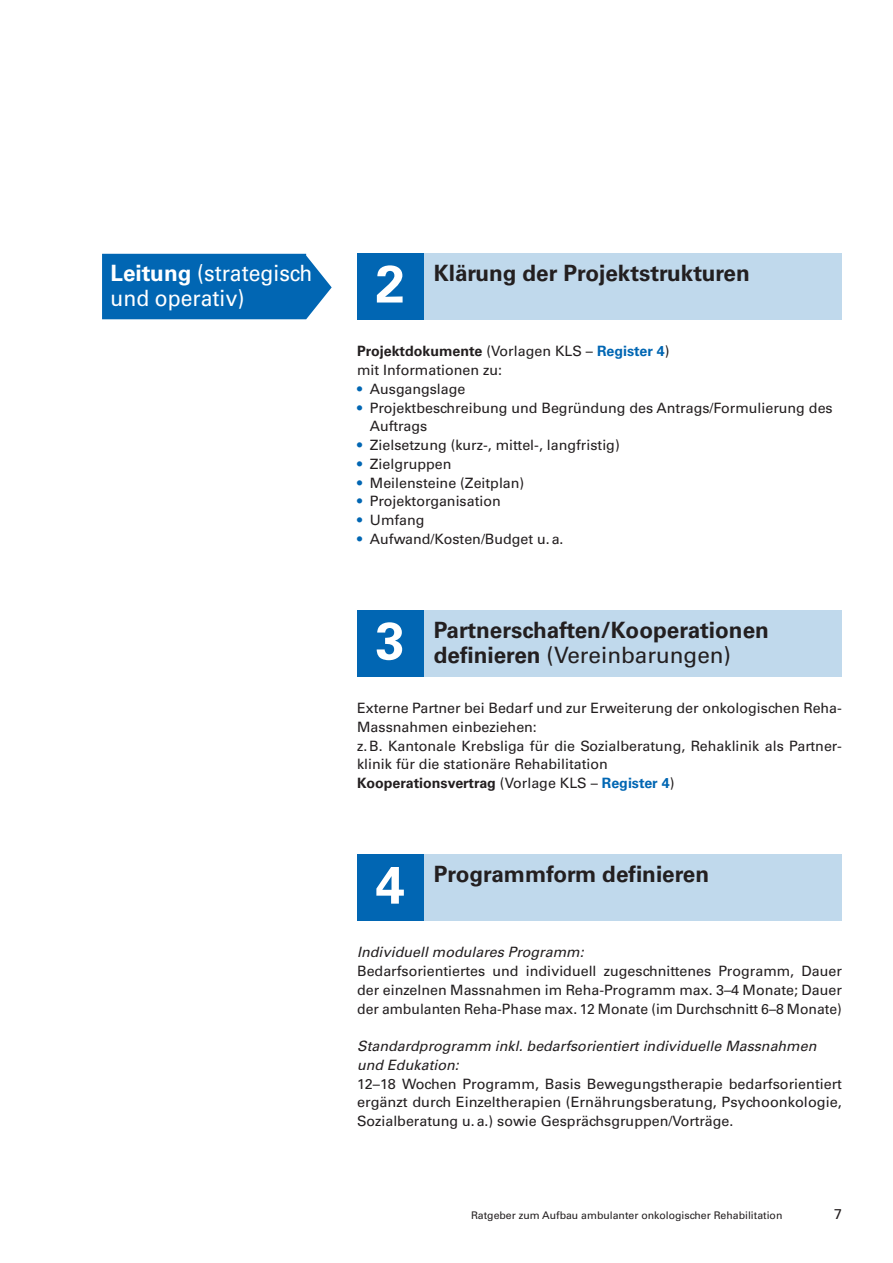
<style>
.page{position:relative;width:893px;height:1263px;background:#fff}
.page>*{position:absolute;margin:0;border:0;box-sizing:border-box;transform-origin:0 0}
.t1{font:700 52.5px "Univers LT Std";color:#fff}
.t2{font:700 22.5px "Univers LT Std";color:#231f20}
.t3{font:22.5px "Univers LT Std";color:#fff;scale:.94 1}
.t4{font:22.5px "Univers LT Std";color:#231f20}
.t5{font:14.25px/18.8px "Univers LT Std";color:#231f20}
.t6{font:italic 14.25px/18.8px "Univers LT Std";color:#231f20}
.t7{font:10.5px "Univers LT Std";color:#231f20}
.s1{font-weight:700}
.s2{font-weight:700;color:#0166b3}
.s3{color:#0166b3}
</style>
<div class="page">
<div style="left:102px;top:254px;width:230px;height:65px;background:#0166b3"></div>
<div style="left:357px;top:253px;width:485px;height:66px;background:#c0d9ec"></div>
<div style="left:357px;top:253px;width:66px;height:66px;background:#0166b3"></div>
<div style="left:357px;top:610px;width:485px;height:66px;background:#c0d9ec"></div>
<div style="left:357px;top:610px;width:66px;height:66px;background:#0166b3"></div>
<div style="left:357px;top:854px;width:485px;height:66px;background:#c0d9ec"></div>
<div style="left:357px;top:854px;width:66px;height:66px;background:#0166b3"></div>
<h2 class="t3" style="left:111px;top:259px;width:216px"><span class="s1">Leitung</span> (strategisch</h2>
<h2 class="t2" style="left:434px;top:260px;width:318px">Klärung der Projektstrukturen</h2>
<h2 class="t3" style="left:111px;top:285px;width:144px">und operativ)</h2>
<h1 class="t1" style="left:376px;top:253px;width:31px">2</h1>
<p class="t5" style="left:357px;top:342px;width:314px"><span class="s1">Projektdokumente</span> (Vorlagen KLS – <span class="s2">Register 4</span>) mit Informationen zu:</p>
<p class="t5" style="left:357px;top:379px;width:110px"><span class="s3">•</span> Ausgangslage</p>
<p class="t5" style="left:370px;top:398px;width:464px;text-indent:-13px"><span class="s3">•</span> Projektbeschreibung und Begründung des Antrags/Formulierung des<br>Auftrags</p>
<p class="t5" style="left:357px;top:436px;width:264px"><span class="s3">•</span> Zielsetzung (kurz-, mittel-, langfristig)</p>
<p class="t5" style="left:357px;top:454px;width:96px"><span class="s3">•</span> Zielgruppen</p>
<p class="t5" style="left:357px;top:473px;width:169px"><span class="s3">•</span> Meilensteine (Zeitplan)</p>
<p class="t5" style="left:357px;top:492px;width:145px"><span class="s3">•</span> Projektorganisation</p>
<p class="t5" style="left:357px;top:511px;width:69px"><span class="s3">•</span> Umfang</p>
<p class="t5" style="left:357px;top:529px;width:208px"><span class="s3">•</span> Aufwand/Kosten/Budget u.a.</p>
<h1 class="t1" style="left:376px;top:610px;width:31px">3</h1>
<h2 class="t2" style="left:434px;top:617px;width:337px">Partnerschaften/Kooperationen</h2>
<h2 class="t4" style="left:434px;top:642px;width:299px"><span class="s1">definieren</span> (Vereinbarungen)</h2>
<p class="t5" style="left:357px;top:699px;width:486px">Externe Partner bei Bedarf und zur Erweiterung der onkologischen Reha-Massnahmen einbeziehen:<br>z.B. Kantonale Krebsliga für die Sozialberatung, Rehaklinik als Partner&shy;klinik für die stationäre Rehabilitation<br><span class="s1">Kooperationsvertrag</span> (Vorlage KLS – <span class="s2">Register 4</span>)</p>
<h1 class="t1" style="left:376px;top:854px;width:31px">4</h1>
<h2 class="t2" style="left:434px;top:861px;width:277px">Programmform definieren</h2>
<p class="t6" style="left:357px;top:943px;width:228px">Individuell modulares Programm:</p>
<p class="t5" style="left:357px;top:962px;width:486px;text-align:justify">Bedarfsorientiertes und individuell zugeschnittenes Programm, Dauer der einzelnen Massnahmen im Reha-Programm max. 3–4 Monate; Dauer der ambulanten Reha-Phase max. 12 Monate (im Durchschnitt 6–8 Monate)</p>
<p class="t6" style="left:357px;top:1037px;width:461px">Standardprogramm inkl. bedarfsorientiert individuelle Massnahmen und Edukation:</p>
<p class="t5" style="left:357px;top:1074px;width:486px;text-align:justify">12–18 Wochen Programm, Basis Bewegungstherapie bedarfsorientiert ergänzt durch Einzeltherapien (Ernährungsberatung, Psychoonkologie, Sozialberatung u.a.) sowie Gesprächsgruppen/Vorträge.</p>
<p class="t7" style="left:471px;top:1209px;width:313px">Ratgeber zum Aufbau ambulanter onkologischer Rehabilitation</p>
<p class="t5" style="left:834px;top:1205px;width:9px">7</p>
</div>
